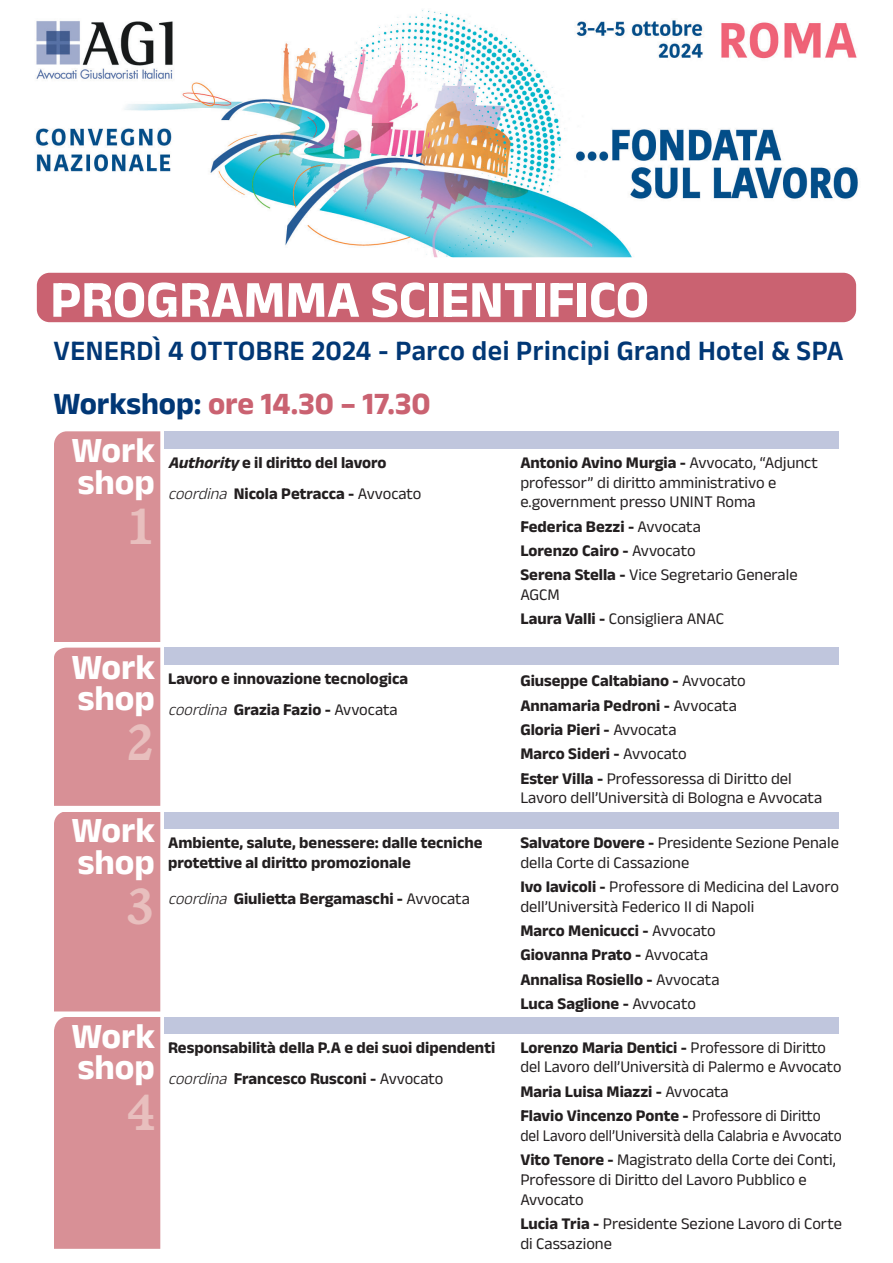
<style>
.page{position:relative;width:893px;height:1263px;background:#fff}
.page>*{position:absolute;margin:0;border:0;box-sizing:border-box;transform-origin:0 0}
.t1{font:700 52.5px "Anek Devanagari";color:#fff}
.t2{font:700 49.5px "Cushing Std";color:#e8bfbe}
.t3{font:700 36px/31.5px "Anek Devanagari";color:#fff}
.t4{font:700 31.5px "Anek Devanagari";color:#ca6271}
.t5{font:600 28.5px "Anek Devanagari";letter-spacing:.02em;color:#013775}
.t6{font:700 16.5px/24.3px "Anek Devanagari";color:#231f20}
.t7{font:16.5px/19.8px "Anek Devanagari";color:#231f20}
.t8{font:16.5px/24.3px "Anek Devanagari";color:#231f20;scale:.93 1}
.s1{color:#013775}
.s2{font-style:italic}
.s3{font-weight:300;font-style:italic}
.s4{font-weight:400}
.s5{font-weight:700}
</style>
<div class="page">
<img style="left:35px;top:10px;width:823px;height:247px">
<div style="left:37px;top:273px;width:819px;height:49px;background:#ca6271;border-radius:13px"></div>
<div style="left:165px;top:648px;width:674px;height:17px;background:#c0c6dd"></div>
<div style="left:54px;top:431px;width:106px;height:211px;background:#d89096"></div>
<div style="left:165px;top:431px;width:674px;height:17px;background:#c0c6dd"></div>
<div style="left:54px;top:648px;width:106px;height:363px;background:#d89096"></div>
<div style="left:165px;top:811px;width:674px;height:17px;background:#c0c6dd"></div>
<hr style="left:43px;top:807px;width:850px;height:4px;background:#fff">
<div style="left:54px;top:1017px;width:106px;height:232px;background:#d89096"></div>
<div style="left:165px;top:1017px;width:674px;height:17px;background:#c0c6dd"></div>
<h1 class="t1" style="left:50px;top:268px;width:600px">PROGRAMMA SCIENTIFICO</h1>
<h3 class="t5" style="left:54px;top:334px;width:792px">VENERDÌ 4 OTTOBRE 2024 - Parco dei Principi Grand Hotel &amp; SPA</h3>
<h3 class="t4" style="left:54px;top:384px;width:379px"><span class="s1">Workshop:</span> ore 14.30 – 17.30</h3>
<h3 class="t3" style="left:72px;top:434px;width:85px">Work shop</h3>
<h2 class="t2" style="left:126px;top:497px;width:30px">1</h2>
<p class="t6" style="left:168px;top:450px;width:220px"><span class="s2">Authority</span>e il diritto del lavoro</p>
<p class="t6" style="left:168px;top:482px;width:255px"><span class="s3">coordina</span> Nicola Petracca - <span class="s4">Avvocato</span></p>
<h3 class="t3" style="left:72px;top:650px;width:85px">Work shop</h3>
<h2 class="t2" style="left:126px;top:713px;width:30px">2</h2>
<p class="t6" style="left:168px;top:666px;width:241px">Lavoro e innovazione tecnologica</p>
<p class="t6" style="left:168px;top:697px;width:231px"><span class="s3">coordina</span> Grazia Fazio - <span class="s4">Avvocata</span></p>
<h3 class="t3" style="left:72px;top:814px;width:85px">Work shop</h3>
<h2 class="t2" style="left:126px;top:877px;width:30px">3</h2>
<p class="t6" style="left:168px;top:832px;width:316px;line-height:19.8px">Ambiente, salute, benessere: dalle tecniche protettive al diritto promozionale</p>
<p class="t6" style="left:168px;top:886px;width:303px"><span class="s3">coordina</span> Giulietta Bergamaschi - <span class="s4">Avvocata</span></p>
<p class="t7" style="left:520px;top:452px;width:299px"><span class="s5">Antonio Avino Murgia -</span> Avvocato, “Adjunct professor” di diritto amministrativo e e.government presso UNINT Roma</p>
<p class="t6" style="left:520px;top:514px;width:279px">Federica Bezzi - <span class="s4">Avvocata<br></span>Lorenzo Cairo - <span class="s4">Avvocato<br></span>Serena Stella - <span class="s4">Vice Segretario Generale</span></p>
<p class="t7" style="left:520px;top:582px;width:205px;line-height:24.3px">AGCM<br><span class="s5">Laura Valli -</span> Consigliera ANAC</p>
<p class="t6" style="left:520px;top:669px;width:273px">Giuseppe Caltabiano - <span class="s4">Avvocato<br></span>Annamaria Pedroni - <span class="s4">Avvocata<br></span>Gloria Pieri - <span class="s4">Avvocata<br></span>Marco Sideri - <span class="s4">Avvocato<br></span>Ester Villa - <span class="s4">Professoressa di Diritto del</span></p>
<p class="t7" style="left:520px;top:788px;width:303px">Lavoro dell’Università di Bologna e Avvocata</p>
<p class="t7" style="left:520px;top:832px;width:320px"><span class="s5">Salvatore Dovere -</span> Presidente Sezione Penale della Corte di Cassazione</p>
<p class="t7" style="left:520px;top:876px;width:320px"><span class="s5">Ivo Iavicoli -</span> Professore di Medicina del Lavoro dell’Università Federico II di Napoli</p>
<p class="t6" style="left:520px;top:918px;width:201px">Marco Menicucci - <span class="s4">Avvocato<br></span>Giovanna Prato - <span class="s4">Avvocata<br></span>Annalisa Rosiello - <span class="s4">Avvocata<br></span>Luca Saglione - <span class="s4">Avvocato</span></p>
<h3 class="t3" style="left:72px;top:1020px;width:85px">Work shop</h3>
<h2 class="t2" style="left:126px;top:1082px;width:30px">4</h2>
<p class="t6" style="left:168px;top:1031px;width:329px;line-height:31.8px">Responsabilità della P.A e dei suoi dipendenti <span class="s3">coordina</span> Francesco Rusconi - <span class="s4">Avvocato</span></p>
<p class="t7" style="left:520px;top:1037px;width:323px"><span class="s5">Lorenzo Maria Dentici -</span> Professore di Diritto del Lavoro dell’Università di Palermo e Avvocato</p>
<p class="t6" style="left:520px;top:1079px;width:302px">Maria Luisa Miazzi - <span class="s4">Avvocata<br></span>Flavio Vincenzo Ponte - <span class="s4">Professore di Diritto</span></p>
<p class="t8" style="left:520px;top:1123px;width:347px">del Lavoro dell’Università della Calabria e Avvocato<br><span class="s5">Vito Tenore -</span> Magistrato della Corte dei Conti,</p>
<p class="t7" style="left:520px;top:1169px;width:288px">Professore di Diritto del Lavoro Pubblico e<br>Avvocato</p>
<p class="t7" style="left:520px;top:1213px;width:323px"><span class="s5">Lucia Tria -</span> Presidente Sezione Lavoro di Corte di Cassazione</p>
</div>
